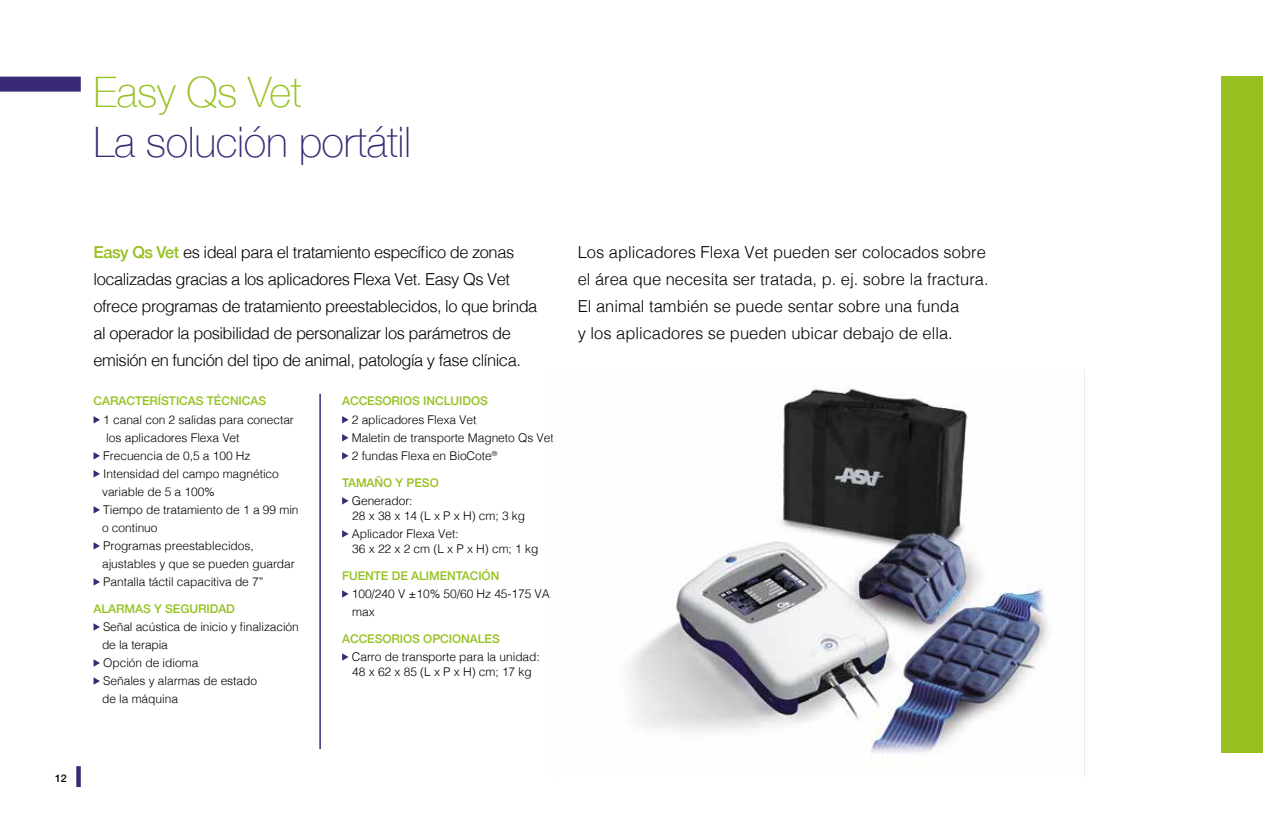
<style>
.page{position:relative;width:1263px;height:830px;background:#fff}
.page>*{position:absolute;margin:0;border:0;box-sizing:border-box;transform-origin:0 0}
.t1{font:100 42px "Helvetica Neue";letter-spacing:-.01em;color:#3a2a76}
.t2{font:100 42px "Helvetica Neue";letter-spacing:-.01em;color:#96c120}
.t3{font:300 16.5px/27px "Helvetica";letter-spacing:-.03em;color:#000}
.t4{font:300 16.5px/27px "Helvetica";color:#000}
.t5{font:300 12px/18px "Helvetica";letter-spacing:-.005em;color:#000}
.t6{font:500 12px "Helvetica Neue";letter-spacing:-.005em;color:#96c120}
.t7{font:500 10.5px "Helvetica Neue";color:#000}
.s1{font-family:"Helvetica Neue";font-weight:500;color:#96c120}
</style>
<div class="page">
<div style="left:0;top:77px;width:81px;height:15px;background:#3a2a76"></div>
<div style="left:76px;top:765px;width:5px;height:21px;background:#3a2a76"></div>
<svg style="left:94px;top:416px;width:6px;height:7px"></svg>
<svg style="left:94px;top:452px;width:6px;height:7px"></svg>
<svg style="left:94px;top:470px;width:6px;height:7px"></svg>
<svg style="left:94px;top:506px;width:6px;height:7px"></svg>
<svg style="left:94px;top:542px;width:6px;height:7px"></svg>
<svg style="left:94px;top:578px;width:6px;height:7px"></svg>
<svg style="left:94px;top:623px;width:6px;height:7px"></svg>
<svg style="left:94px;top:659px;width:6px;height:7px"></svg>
<svg style="left:94px;top:677px;width:6px;height:7px"></svg>
<svg style="left:342px;top:416px;width:7px;height:7px"></svg>
<svg style="left:342px;top:434px;width:7px;height:7px"></svg>
<svg style="left:342px;top:452px;width:7px;height:7px"></svg>
<svg style="left:342px;top:497px;width:7px;height:7px"></svg>
<svg style="left:342px;top:530px;width:7px;height:7px"></svg>
<svg style="left:342px;top:590px;width:7px;height:7px"></svg>
<svg style="left:342px;top:653px;width:7px;height:7px"></svg>
<hr style="left:319px;top:393px;width:2px;height:355px;background:#3a2a76">
<img style="left:629px;top:369px;width:456px;height:407px">
<div style="left:1222px;top:77px;width:41px;height:676px;background:#96c120"></div>
<h1 class="t2" style="left:94px;top:60px;width:210px">Easy Qs Vet</h1>
<h1 class="t1" style="left:94px;top:110px;width:319px">La solución portátil</h1>
<p class="t3" style="left:94px;top:237px;width:445px"><span class="s1">Easy Qs Vet</span> es ideal para el tratamiento específico de zonas localizadas gracias a los aplicadores Flexa Vet. Easy Qs Vet ofrece programas de tratamiento preestablecidos, lo que brinda al operador la posibilidad de personalizar los parámetros de emisión en función del tipo de animal, patología y fase clínica.</p>
<h2 class="t4" style="left:578px;top:237px;width:412px">Los aplicadores Flexa Vet pueden ser colocados sobre el área que necesita ser tratada, p. ej. sobre la fractura.<br>El animal también se puede sentar sobre una funda<br>y los aplicadores se pueden ubicar debajo de ella.</h2>
<p class="t6" style="left:94px;top:391px;width:174px">CARACTERÍSTICAS TÉCNICAS</p>
<p class="t5" style="left:103px;top:409px;width:192px">1 canal con 2 salidas para conectar</p>
<p class="t5" style="left:106px;top:427px;width:135px">los aplicadores Flexa Vet</p>
<p class="t5" style="left:103px;top:445px;width:149px">Frecuencia de 0,5 a 100 Hz</p>
<p class="t5" style="left:103px;top:463px;width:177px">Intensidad del campo magnético</p>
<p class="t5" style="left:102px;top:481px;width:114px">variable de 5 a 100%</p>
<p class="t5" style="left:103px;top:499px;width:197px">Tiempo de tratamiento de 1 a 99 min</p>
<p class="t5" style="left:102px;top:517px;width:57px">o continuo</p>
<p class="t5" style="left:103px;top:535px;width:152px">Programas preestablecidos,</p>
<p class="t5" style="left:102px;top:553px;width:194px">ajustables y que se pueden guardar</p>
<p class="t5" style="left:103px;top:571px;width:162px">Pantalla táctil capacitiva de 7”</p>
<p class="t6" style="left:94px;top:598px;width:143px">ALARMAS Y SEGURIDAD</p>
<p class="t5" style="left:102px;top:616px;width:198px">Señal acústica de inicio y finalización de la terapia<br>Opción de idioma<br>Señales y alarmas de estado<br>de la máquina</p>
<p class="t6" style="left:342px;top:391px;width:147px">ACCESORIOS INCLUIDOS</p>
<p class="t5" style="left:352px;top:409px;width:203px">2 aplicadores Flexa Vet<br>Maletin de transporte Magneto Qs Vet<br>2 fundas Flexa en BioCote<sup>®</sup></p>
<p class="t6" style="left:342px;top:472px;width:98px">TAMAÑO Y PESO</p>
<p class="t5" style="left:352px;top:491px;width:175px;line-height:15px">Generador:<br>28 x 38 x 14 (L x P x H) cm; 3 kg</p>
<p class="t5" style="left:352px;top:524px;width:188px;line-height:15px">Aplicador Flexa Vet:<br>36 x 22 x 2 cm (L x P x H) cm; 1 kg</p>
<p class="t6" style="left:342px;top:565px;width:159px">FUENTE DE ALIMENTACIÓN</p>
<p class="t5" style="left:352px;top:583px;width:200px">100/240 V ±10% 50/60 Hz 45-175 VA max</p>
<p class="t6" style="left:342px;top:628px;width:159px">ACCESORIOS OPCIONALES</p>
<p class="t5" style="left:352px;top:647px;width:190px;line-height:15px">Carro de transporte para la unidad:<br>48 x 62 x 85 (L x P x H) cm; 17 kg</p>
<p class="t7" style="left:55px;top:769px;width:13px">12</p>
</div>
